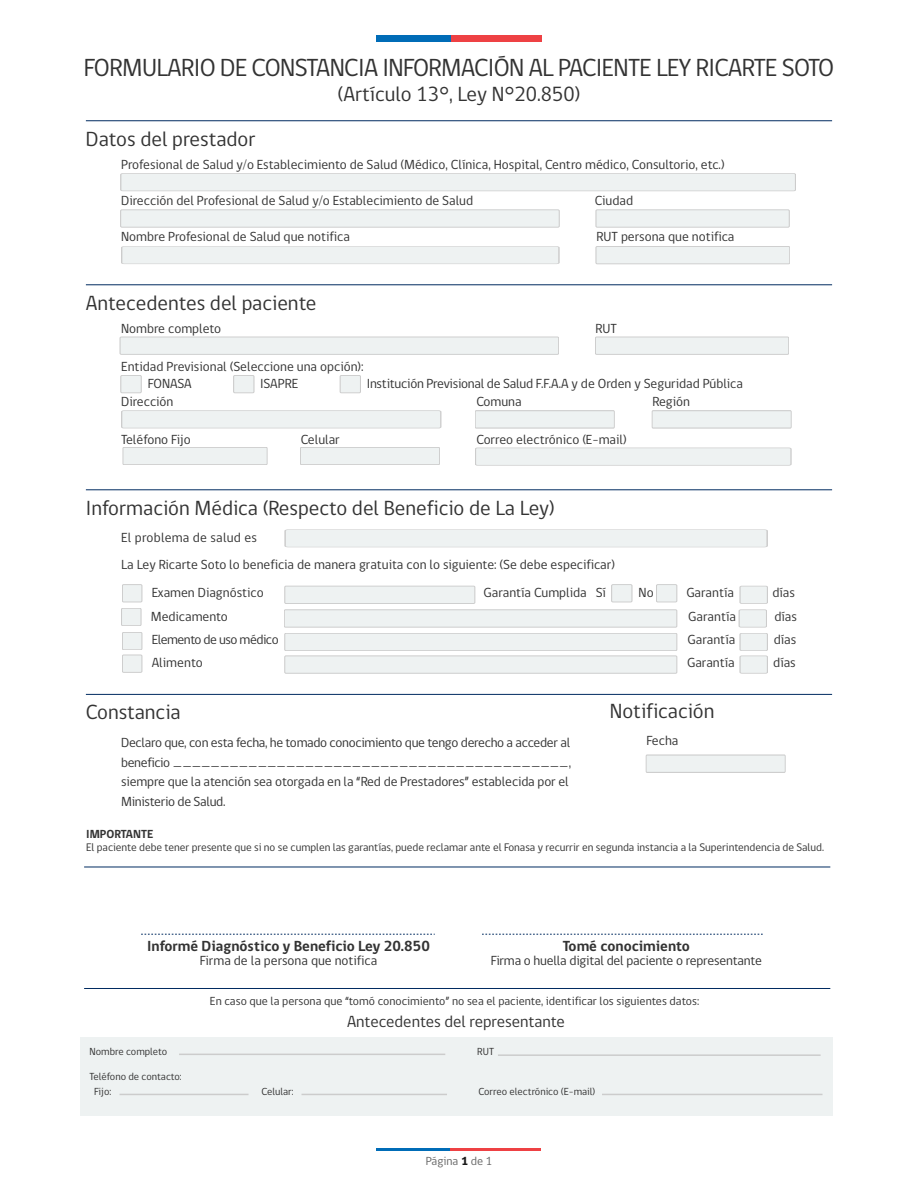
<style>
.page{position:relative;width:918px;height:1188px;background:#fff}
.page>*{position:absolute;margin:0;border:0;box-sizing:border-box;transform-origin:0 0}
.t1{font:25.35px "gob CL";letter-spacing:-.025em;color:#333}
.t2{font:21px "gob CL";color:#333}
.t3{font:16.5px "gob CL";color:#333}
.t4{font:700 15px "gob CL";color:#333}
.t5{font:13.5px/18px "gob CL";color:#333}
.t6{font:13.5px/19.5px "gob CL";letter-spacing:-.02em;color:#333}
.t7{font:13.5px "gob CL";letter-spacing:-.035em;color:#333}
.t8{font:12px "gob CL";color:#333}
.t9{font:12px "gob CL";color:#666}
.t10{font:700 12px "gob CL";color:#333}
.t11{font:11.25px "gob CL";letter-spacing:-.005em;color:#333}
.t12{font:10.5px/15px "gob CL";color:#333}
.s1{font-weight:800;color:#1a1a1a}
</style>
<div class="page">
<hr style="left:376px;top:1148px;width:74px;height:2px;background:#006cb7">
<hr style="left:450px;top:1148px;width:91px;height:2px;background:#ee4144">
<div style="left:377px;top:35px;width:74px;height:7px;background:#006cb7"></div>
<div style="left:451px;top:35px;width:90px;height:7px;background:#ee4144"></div>
<hr style="left:86px;top:120px;width:746px;height:1px;background:#002b60">
<svg style="left:120px;top:173px;width:676px;height:18px;background:#ebefef"></svg>
<div style="left:121px;top:210px;width:438px;height:17px;background:#eef2f2"></div>
<div style="left:120px;top:210px;width:439px;height:17px;border:1px solid #ccc"></div>
<hr style="left:86px;top:285px;width:746px;height:1px;background:#002b60">
<hr style="left:86px;top:490px;width:746px;height:1px;background:#002b60">
<div style="left:285px;top:633px;width:392px;height:18px;background:#eef2f2"></div>
<div style="left:285px;top:633px;width:392px;height:18px;border:1px solid #ccc"></div>
<div style="left:285px;top:656px;width:392px;height:17px;background:#eef2f2"></div>
<div style="left:285px;top:656px;width:392px;height:17px;border:1px solid #ccc"></div>
<div style="left:120px;top:337px;width:439px;height:17px;background:#eef2f2"></div>
<div style="left:120px;top:337px;width:439px;height:18px;border:1px solid #ccc"></div>
<div style="left:121px;top:375px;width:20px;height:18px;background:#eef2f2"></div>
<div style="left:121px;top:375px;width:20px;height:18px;border:1px solid #ccc"></div>
<div style="left:284px;top:610px;width:393px;height:17px;background:#eef2f2"></div>
<div style="left:284px;top:610px;width:393px;height:17px;border:1px solid #ccc"></div>
<svg style="left:739px;top:610px;width:28px;height:17px"></svg>
<div style="left:122px;top:608px;width:19px;height:18px;background:#eef2f2"></div>
<div style="left:121px;top:608px;width:20px;height:18px;border:1px solid #ccc"></div>
<div style="left:122px;top:632px;width:20px;height:18px;background:#eef2f2"></div>
<div style="left:122px;top:632px;width:20px;height:18px;border:1px solid #ccc"></div>
<div style="left:122px;top:655px;width:20px;height:17px;background:#eef2f2"></div>
<div style="left:122px;top:655px;width:20px;height:18px;border:1px solid #ccc"></div>
<div style="left:122px;top:585px;width:20px;height:17px;background:#eef2f2"></div>
<div style="left:122px;top:584px;width:20px;height:18px;border:1px solid #ccc"></div>
<svg style="left:740px;top:586px;width:28px;height:18px"></svg>
<svg style="left:740px;top:633px;width:28px;height:40px"></svg>
<div style="left:234px;top:375px;width:20px;height:18px;background:#eef2f2"></div>
<div style="left:233px;top:375px;width:21px;height:18px;border:1px solid #ccc"></div>
<div style="left:340px;top:375px;width:21px;height:18px;background:#eef2f2"></div>
<div style="left:340px;top:375px;width:21px;height:18px;border:1px solid #ccc"></div>
<div style="left:475px;top:448px;width:316px;height:17px;background:#eef2f2"></div>
<div style="left:285px;top:529px;width:483px;height:18px;background:#eef2f2"></div>
<svg style="left:121px;top:410px;width:320px;height:18px;background:#ecefef"></svg>
<hr style="left:86px;top:694px;width:746px;height:1px;background:#002b60">
<svg style="left:121px;top:246px;width:438px;height:18px;background:#ecefef"></svg>
<div style="left:596px;top:246px;width:194px;height:18px;background:#eef2f2"></div>
<div style="left:596px;top:246px;width:194px;height:18px;border:1px solid #ccc"></div>
<div style="left:595px;top:337px;width:194px;height:17px;background:#eef2f2"></div>
<div style="left:595px;top:337px;width:194px;height:18px;border:1px solid #ccc"></div>
<div style="left:475px;top:411px;width:139px;height:17px;background:#eef2f2"></div>
<div style="left:475px;top:411px;width:140px;height:17px;border:1px solid #ccc"></div>
<div style="left:652px;top:411px;width:139px;height:17px;background:#eef2f2"></div>
<div style="left:652px;top:411px;width:139px;height:17px;border:1px solid #ccc"></div>
<div style="left:123px;top:447px;width:144px;height:18px;background:#eef2f2"></div>
<div style="left:123px;top:447px;width:144px;height:18px;border:1px solid #ccc"></div>
<div style="left:300px;top:447px;width:140px;height:18px;background:#eef2f2"></div>
<div style="left:300px;top:447px;width:140px;height:18px;border:1px solid #ccc"></div>
<div style="left:596px;top:210px;width:193px;height:17px;background:#eef2f2"></div>
<div style="left:596px;top:210px;width:194px;height:17px;border:1px solid #ccc"></div>
<svg style="left:141px;top:934px;width:294px;height:1px"></svg>
<svg style="left:482px;top:934px;width:281px;height:1px"></svg>
<div style="left:646px;top:755px;width:139px;height:17px;background:#eef2f2"></div>
<div style="left:646px;top:755px;width:139px;height:18px;border:1px solid #ccc"></div>
<hr style="left:84px;top:867px;width:746px;height:1px;background:#002b60">
<hr style="left:84px;top:988px;width:746px;height:1px;background:#002b60">
<div style="left:80px;top:1038px;width:753px;height:78px;background:#eef2f2"></div>
<hr style="left:179px;top:1054px;width:266px;height:1px;background:#ccc">
<hr style="left:498px;top:1054px;width:323px;height:2px;background:#ccc">
<hr style="left:120px;top:1094px;width:129px;height:1px;background:#ccc">
<hr style="left:302px;top:1094px;width:145px;height:1px;background:#ccc">
<hr style="left:602px;top:1094px;width:221px;height:1px;background:#ccc">
<div style="left:285px;top:586px;width:190px;height:17px;background:#eef2f2"></div>
<div style="left:285px;top:586px;width:190px;height:18px;border:1px solid #ccc"></div>
<div style="left:612px;top:585px;width:20px;height:17px;background:#eef2f2"></div>
<div style="left:611px;top:584px;width:21px;height:18px;border:1px solid #ccc"></div>
<div style="left:656px;top:585px;width:21px;height:17px;background:#eef2f2"></div>
<div style="left:656px;top:584px;width:21px;height:18px;border:1px solid #ccc"></div>
<h1 class="t1" style="left:84px;top:50px;width:752px">FORMULARIO DE CONSTANCIA INFORMACIÓN AL PACIENTE LEY RICARTE SOTO</h1>
<h2 class="t2" style="left:338px;top:80px;width:244px">(Artículo 13°, Ley N°20.850)</h2>
<h2 class="t2" style="left:86px;top:124px;width:171px">Datos del prestador</h2>
<p class="t5" style="left:121px;top:156px;width:605px">Profesional de Salud y/o Establecimiento de Salud (Médico, Clínica, Hospital, Centro médico, Consultorio, etc.)</p>
<p class="t5" style="left:121px;top:192px;width:354px">Dirección del Profesional de Salud y/o Establecimiento de Salud</p>
<p class="t5" style="left:595px;top:192px;width:40px">Ciudad</p>
<p class="t5" style="left:121px;top:228px;width:230px">Nombre Profesional de Salud que notifica</p>
<p class="t5" style="left:596px;top:228px;width:140px">RUT persona que notifica</p>
<h2 class="t2" style="left:86px;top:288px;width:232px">Antecedentes del paciente</h2>
<p class="t5" style="left:121px;top:320px;width:102px">Nombre completo</p>
<p class="t5" style="left:595px;top:320px;width:23px">RUT</p>
<p class="t5" style="left:148px;top:357px;width:217px;text-indent:-27px">Entidad Previsional (Seleccione una opción):<br>FONASA</p>
<p class="t5" style="left:260px;top:375px;width:40px">ISAPRE</p>
<p class="t5" style="left:367px;top:375px;width:378px">Institución Previsional de Salud F.F.A.A y de Orden y Seguridad Pública</p>
<p class="t5" style="left:121px;top:393px;width:54px">Dirección</p>
<p class="t5" style="left:476px;top:393px;width:47px">Comuna</p>
<p class="t5" style="left:652px;top:393px;width:39px">Región</p>
<p class="t5" style="left:121px;top:431px;width:71px">Teléfono Fijo</p>
<p class="t5" style="left:301px;top:431px;width:41px">Celular</p>
<p class="t5" style="left:476px;top:431px;width:152px">Correo electrónico (E-mail)</p>
<h2 class="t2" style="left:86px;top:493px;width:470px">Información Médica (Respecto del Beneficio de La Ley)</h2>
<p class="t5" style="left:121px;top:524px;width:495px;line-height:27px">El problema de salud es<br>La Ley Ricarte Soto lo beneficia de manera gratuita con lo siguiente: (Se debe especificar)</p>
<p class="t5" style="left:152px;top:584px;width:114px">Examen Diagnóstico</p>
<p class="t5" style="left:484px;top:584px;width:124px">Garantía Cumplida Sí</p>
<p class="t5" style="left:639px;top:584px;width:17px">No</p>
<p class="t5" style="left:686px;top:584px;width:49px">Garantía</p>
<p class="t5" style="left:773px;top:584px;width:24px">días</p>
<p class="t5" style="left:151px;top:608px;width:79px">Medicamento</p>
<p class="t5" style="left:688px;top:608px;width:49px">Garantía</p>
<p class="t5" style="left:775px;top:608px;width:24px">días</p>
<p class="t7" style="left:152px;top:631px;width:129px">Elemento de uso médico</p>
<p class="t5" style="left:688px;top:631px;width:49px">Garantía</p>
<p class="t5" style="left:774px;top:631px;width:24px">días</p>
<p class="t5" style="left:152px;top:654px;width:53px">Alimento</p>
<p class="t5" style="left:687px;top:654px;width:49px">Garantía</p>
<p class="t5" style="left:773px;top:654px;width:24px">días</p>
<h2 class="t2" style="left:86px;top:698px;width:96px">Constancia</h2>
<p class="t6" style="left:121px;top:733px;width:451px">Declaro que, con esta fecha, he tomado conocimiento que tengo derecho a acceder al beneficio __________________________________________, siempre que la atención sea otorgada en la “Red de Prestadores” establecida por el Ministerio de Salud.</p>
<h2 class="t2" style="left:610px;top:697px;width:106px">Notificación</h2>
<p class="t5" style="left:647px;top:732px;width:33px">Fecha</p>
<p class="t10" style="left:86px;top:825px;width:69px">IMPORTANTE</p>
<p class="t11" style="left:86px;top:840px;width:739px">El paciente debe tener presente que si no se cumplen las garantías, puede reclamar ante el Fonasa y recurrir en segunda instancia a la Superintendencia de Salud.</p>
<p class="t4" style="left:147px;top:936px;width:284px">Informé Diagnóstico y Beneficio Ley 20.850</p>
<p class="t5" style="left:200px;top:952px;width:179px">Firma de la persona que notifica</p>
<p class="t4" style="left:563px;top:936px;width:129px">Tomé conocimiento</p>
<p class="t5" style="left:491px;top:952px;width:273px">Firma o huella digital del paciente o representante</p>
<p class="t8" style="left:210px;top:993px;width:491px">En caso que la persona que “tomó conocimiento” no sea el paciente, identificar los siguientes datos:</p>
<p class="t3" style="left:347px;top:1011px;width:219px">Antecedentes del representante</p>
<p class="t12" style="left:90px;top:1044px;width:79px">Nombre completo</p>
<p class="t12" style="left:477px;top:1044px;width:18px">RUT</p>
<p class="t12" style="left:94px;top:1070px;width:89px;text-indent:-5px">Teléfono de contacto:<br>Fijo:</p>
<p class="t12" style="left:261px;top:1085px;width:34px">Celular:</p>
<p class="t12" style="left:479px;top:1085px;width:118px">Correo electrónico (E-mail)</p>
<p class="t9" style="left:426px;top:1153px;width:68px">Página <span class="s1">1</span> de 1</p>
</div>
